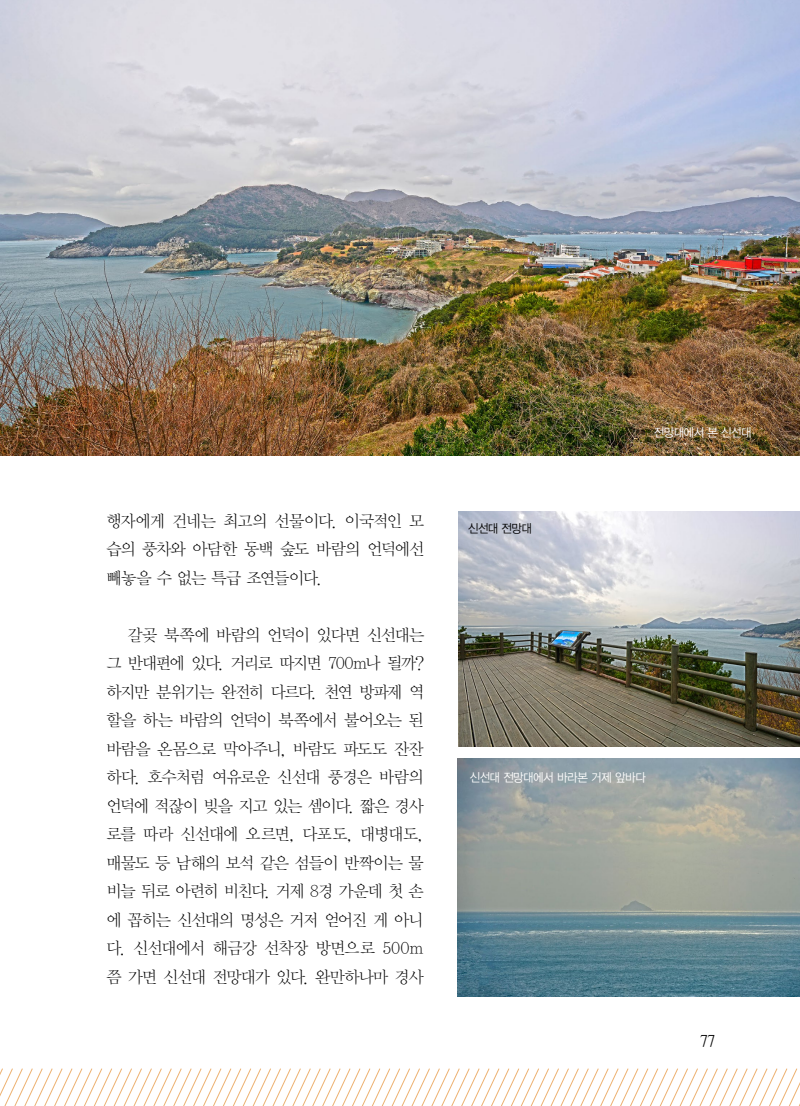
<style>
.page{position:relative;width:800px;height:1106px;background:#fff}
.page>*{position:absolute;margin:0;border:0;box-sizing:border-box;transform-origin:0 0}
.t1{font:16.5px/28.5px "YDVY Mj O31";letter-spacing:-.055em;color:#000;text-align:justify}
.t2{font:16.5px "YDVY Mj O520";color:#000}
.t3{font:12px "YDVYGO32";letter-spacing:-.04em;color:#fff;scale:.95 1}
.t4{font:12px "YDVYGO32";letter-spacing:-.05em;color:#000;scale:.95 1}
</style>
<div class="page">
<svg style="left:0;top:1068px;width:799px;height:38px"></svg>
<img style="left:0;top:0;width:799px;height:455px">
<img style="left:458px;top:511px;width:341px;height:235px">
<img style="left:457px;top:759px;width:342px;height:237px">
<p class="t1" style="left:106px;top:506px;width:319px">행자에게 건네는 최고의 선물이다. 이국적인 모 습의 풍차와 아담한 동백 숲도 바람의 언덕에선 빼놓을 수 없는 특급 조연들이다.</p>
<p class="t1" style="left:106px;top:620px;width:319px;text-indent:21px">갈곶 북쪽에 바람의 언덕이 있다면 신선대는 그 반대편에 있다. 거리로 따지면 700m나 될까? 하지만 분위기는 완전히 다르다. 천연 방파제 역 할을 하는 바람의 언덕이 북쪽에서 불어오는 된 바람을 온몸으로 막아주니, 바람도 파도도 잔잔 하다. 호수처럼 여유로운 신선대 풍경은 바람의 언덕에 적잖이 빚을 지고 있는 셈이다. 짧은 경사 로를 따라 신선대에 오르면, 다포도, 대병대도, 매물도 등 남해의 보석 같은 섬들이 반짝이는 물 비늘 뒤로 아련히 비친다. 거제 8경 가운데 첫 손 에 꼽히는 신선대의 명성은 거저 얻어진 게 아니 다. 신선대에서 해금강 선착장 방면으로 500m 쯤 가면 신선대 전망대가 있다. 완만하나마 경사</p>
<p class="t4" style="left:468px;top:521px;width:69px">신선대 전망대</p>
<p class="t3" style="left:653px;top:426px;width:104px">전망대에서 본 신선대</p>
<p class="t3" style="left:469px;top:770px;width:187px">신선대 전망대에서 바라본 거제 앞바다</p>
<p class="t2" style="left:699px;top:1031px;width:16px">77</p>
</div>
